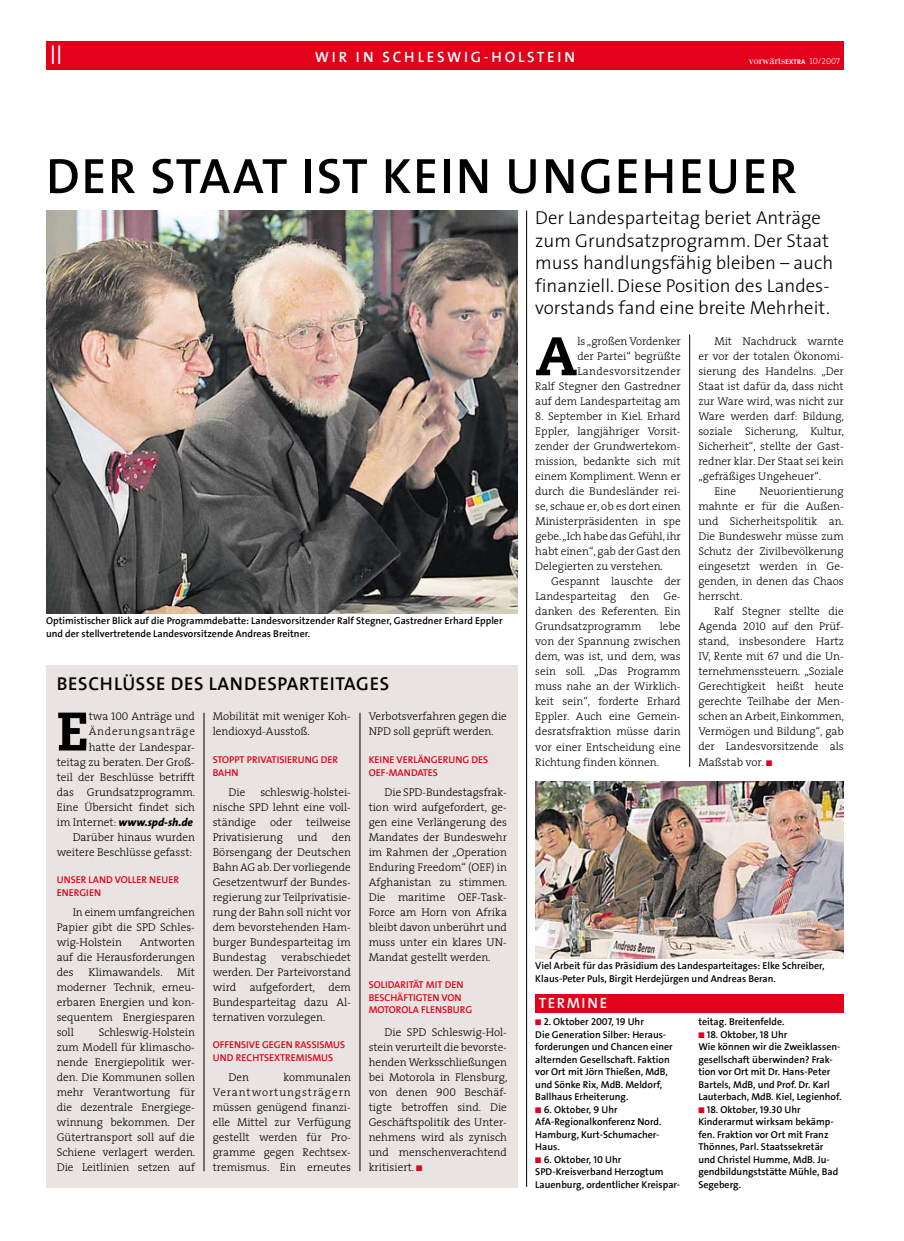
<style>
.page{position:relative;width:904px;height:1241px;background:#fff}
.page>*{position:absolute;margin:0;border:0;box-sizing:border-box;transform-origin:0 0}
.t1{font:800 54.12px "Caecilia LT Std";color:#000}
.t2{font:700 50px "SPD2002 The Sans";letter-spacing:.035em;color:#000}
.t3{font:300 27.5px "The Sans";color:#fff}
.t4{font:300 18.75px/22.5px "The Sans";color:#000}
.t5{font:700 18.75px "SPD2002 The Sans";letter-spacing:.035em;color:#000}
.t6{font:700 15px "SPD2002 The Sans";letter-spacing:.185em;color:#fff}
.t7{font:300 11.25px/15px "The Serif";color:#000;text-align:justify}
.t8{font:italic 800 11.25px "The Sans";color:#000}
.t9{font:11.25px "Bodoni";color:#fff}
.t10{font:700 10px/12.5px "SPD2002 The Sans";color:#000}
.t11{font:700 10px/12.5px "SPD2002 The Sans";color:#e2001a}
.s1{font-family:"The Sans";font-weight:700;font-size:6.75px}
.s2{font-family:"The Serif Light Caps";font-size:8.75px}
.s3{font-family:"The Serif Light Caps";font-weight:400}
.s4{font-family:"The Serif";font-weight:300;font-style:normal}
.s5{color:#e2001a}
</style>
<div class="page">
<div style="left:46px;top:41px;width:797px;height:28px;background:#e2001a"></div>
<hr style="left:689px;top:334px;width:1px;height:433px;background:#000">
<hr style="left:526px;top:210px;width:1px;height:976px;background:#000">
<img style="left:46px;top:210px;width:471px;height:403px">
<div style="left:46px;top:665px;width:471px;height:46px;background:#e9e4e1"></div>
<img style="left:535px;top:781px;width:308px;height:177px">
<div style="left:46px;top:702px;width:471px;height:485px;background:#e9e4e1"></div>
<hr style="left:204px;top:712px;width:1px;height:458px;background:#000">
<hr style="left:360px;top:712px;width:1px;height:458px;background:#000">
<div style="left:535px;top:993px;width:308px;height:19px;background:#e2001a"></div>
<h3 class="t3" style="left:50px;top:37px;width:5px">II</h3>
<h3 class="t6" style="left:315px;top:49px;width:262px">Wir in Schlesw ig-H olstein</h3>
<p class="t9" style="left:748px;top:54px;width:93px">vorwärts<span class="s1">EXTRA</span> <span class="s2">10/2007</span></p>
<h2 class="t2" style="left:46px;top:150px;width:752px">Der Staat ist kein U ngeheuer</h2>
<p class="t10" style="left:46px;top:614px;width:458px">Optimistischer Blick auf die Programmdebatte: Landesvorsitzender Ralf Stegner, Gastredner Erhard Eppler und der stellvertretende Landesvorsitzende Andreas Breitner.</p>
<h3 class="t5" style="left:57px;top:673px;width:332px">Beschlüsse des Landesparteitages</h3>
<p class="t7" style="left:57px;top:709px;width:140px;text-align:right">twa <span class="s3">100</span> Anträge und<br>Änderungsanträge<br>hatte der Landespar-<br>teitag zu beraten. Der Groß&shy;teil der Beschlüsse betrifft das Grundsatzprogramm.<br>Eine Übersicht findet sich</p>
<p class="t8" style="left:57px;top:814px;width:138px"><span class="s4">im Internet:</span> www.spd-sh.de</p>
<p class="t7" style="left:57px;top:829px;width:140px;text-align:right">Darüber hinaus wurden weitere Beschlüsse gefasst:</p>
<p class="t11" style="left:57px;top:873px;width:124px">U nser Land voller neuer<br>Energien</p>
<p class="t7" style="left:57px;top:904px;width:140px;text-indent:16px">In einem umfangreichen Papier gibt die SPD Schles&shy;wig-Holstein</p>
<h1 class="t1" style="left:57px;top:697px;width:34px">E</h1>
<p class="t7" style="left:57px;top:934px;width:140px;text-indent:83px">Antworten auf die Herausforderungen des</p>
<p class="t7" style="left:88px;top:964px;width:76px">Klimawandels.</p>
<p class="t7" style="left:57px;top:964px;width:140px;text-indent:120px">Mit moderner Technik, erneu&shy;erbaren Energien und kon&shy;sequentem Energiesparen soll</p>
<p class="t7" style="left:57px;top:1024px;width:140px;text-indent:42px">Schleswig-Holstein zum Modell für klimascho&shy;nende Energiepolitik wer&shy;den. Die Kommunen sollen mehr Verantwortung für die dezentrale Energiege&shy;winnung bekommen. Der Gütertransport soll auf die Schiene verlagert werden.<br>Die Leitlinien setzen auf</p>
<p class="t7" style="left:213px;top:709px;width:140px">Mobilität mit weniger Koh&shy;lendioxyd-Ausstoß.</p>
<p class="t11" style="left:213px;top:753px;width:127px">Stoppt Privatisierung der<br>Bahn</p>
<p class="t7" style="left:229px;top:784px;width:18px">Die</p>
<p class="t7" style="left:213px;top:784px;width:140px;text-indent:48px">schleswig-holstei&shy;nische SPD lehnt eine voll&shy;ständige oder teilweise Privatisierung</p>
<p class="t7" style="left:213px;top:829px;width:140px;text-indent:119px">den Börsengang der Deutschen Bahn AG ab.Der vorliegende Gesetzentwurf der Bundes&shy;regierung zur Teilprivatisie&shy;rung der Bahn soll nicht vor dem bevorstehenden Ham&shy;burger Bundesparteitag im Bundestag</p>
<p class="t7" style="left:297px;top:829px;width:22px">und</p>
<p class="t7" style="left:213px;top:949px;width:140px;text-indent:68px">verabschiedet werden. Der Parteivorstand wird aufgefordert, dem Bundesparteitag dazu Al&shy;ternativen vorzulegen.</p>
<p class="t11" style="left:213px;top:1038px;width:133px">Offensive gegen Rassismus und Rechtsextremismus</p>
<p class="t7" style="left:229px;top:1069px;width:22px">Den</p>
<p class="t7" style="left:213px;top:1069px;width:140px;text-indent:71px">kommunalen Verantwortungsträgern müssen genügend finanzi&shy;elle Mittel zur Verfügung gestellt werden für Pro&shy;gramme gegen Rechtsex&shy;tremismus. Ein erneutes</p>
<p class="t7" style="left:368px;top:709px;width:140px">Verbotsverfahren gegen die<br>NPD soll geprüft werden.</p>
<p class="t11" style="left:369px;top:753px;width:120px">Keine Verlängerung des<br>OEF-Mandates</p>
<p class="t7" style="left:369px;top:784px;width:140px;text-indent:16px">Die SPD-Bundestagsfrak&shy;tion wird aufgefordert, ge&shy;gen eine Verlängerung des Mandates der Bundeswehr im Rahmen der „Operation Enduring Freedom“ (OEF) in Afghanistan zu stimmen.<br>Die maritime OEF-Task-Force am Horn von Afrika bleibt davon unberührt und muss unter ein klares UN-Mandat gestellt werden.</p>
<p class="t11" style="left:369px;top:978px;width:105px">Solidarität mit den<br>Beschäftigten von<br>Motorola Flensburg</p>
<p class="t7" style="left:369px;top:1024px;width:140px;text-indent:16px">Die SPD Schleswig-Hol&shy;stein verurteilt die bevorste&shy;henden Werksschließungen bei Motorola in Flensburg, von denen <span class="s3">900</span> Beschäf&shy;tigte betroffen sind. Die Geschäftspolitik des Unter&shy;nehmens wird als zynisch und menschenverachtend kritisiert. <span class="s5">■</span></p>
<h3 class="t4" style="left:535px;top:207px;width:299px">Der Landesparteitag beriet Anträge zum Grundsatzprogramm. Der Staat muss handlungsfähig bleiben – auch finanziell. Diese Position des Landes&shy;vorstands fand eine breite Mehrheit.</h3>
<h1 class="t1" style="left:535px;top:322px;width:44px">A</h1>
<p class="t7" style="left:535px;top:334px;width:147px;text-align:right">ls „großen Vordenker<br>der Partei“ begrüßte<br>Landesvorsitzender<br>Ralf Stegner den Gastredner auf dem Landesparteitag am</p>
<p class="t7" style="left:535px;top:409px;width:147px"><span class="s3">8.</span> September in Kiel. Erhard Eppler, langjähriger Vorsit&shy;zender der Grundwertekom&shy;mission, bedankte sich mit einem Kompliment. Wenn er durch die Bundesländer rei&shy;se, schaue er, ob es dort einen Ministerpräsidenten in spe gebe.„Ich habe das Gefühl,ihr habt einen“, gab der Gast den Delegierten zu verstehen.</p>
<p class="t7" style="left:535px;top:574px;width:147px;text-indent:16px">Gespannt lauschte der Landesparteitag den Ge&shy;danken des Referenten. Ein Grundsatzprogramm</p>
<p class="t7" style="left:714px;top:334px;width:131px">Mit Nachdruck warnte</p>
<p class="t7" style="left:698px;top:349px;width:147px">er vor der totalen Ökonomi-</p>
<p class="t7" style="left:698px;top:364px;width:147px">sierung des Handelns. „Der</p>
<p class="t7" style="left:698px;top:379px;width:147px">Staat ist dafür da, dass nicht</p>
<p class="t7" style="left:698px;top:394px;width:147px">zur Ware wird, was nicht zur</p>
<p class="t7" style="left:698px;top:409px;width:147px">Ware werden darf: Bildung,</p>
<p class="t7" style="left:698px;top:424px;width:147px">soziale Sicherung, Kultur,</p>
<p class="t7" style="left:698px;top:439px;width:147px">Sicherheit“, stellte der Gast-</p>
<p class="t7" style="left:698px;top:454px;width:147px">redner klar. Der Staat sei kein</p>
<p class="t7" style="left:698px;top:469px;width:124px">„gefräßiges Ungeheuer“.</p>
<p class="t7" style="left:714px;top:484px;width:23px">Eine</p>
<p class="t7" style="left:698px;top:484px;width:147px;text-indent:61px">Neuorientierung mahnte er für die Außen&shy;und Sicherheitspolitik an.<br>Die Bundeswehr müsse zum Schutz der Zivilbevölkerung eingesetzt werden in Ge&shy;genden, in denen das Chaos herrscht.</p>
<p class="t7" style="left:698px;top:604px;width:147px;text-indent:16px">Ralf Stegner stellte die Agenda <span class="s3">2010</span> auf den Prüf&shy;stand, insbesondere Hartz IV, Rente mit <span class="s3">67</span> und die Un&shy;ternehmenssteuern. „Soziale Gerechtigkeit heißt heute gerechte Teilhabe der Men&shy;schen an Arbeit, Einkommen, Vermögen und Bildung“, gab der Landesvorsitzende als Maßstab vor. <span class="s5">■</span></p>
<p class="t7" style="left:535px;top:619px;width:147px;text-indent:124px">lebe von der Spannung zwischen dem, was ist, und dem, was sein soll. „Das Programm muss nahe an der Wirklich&shy;keit sein“, forderte Erhard Eppler. Auch eine Gemein&shy;desratsfraktion müsse darin vor einer Entscheidung eine Richtung finden können.</p>
<p class="t10" style="left:535px;top:959px;width:290px">Viel Arbeit für das Präsidium des Landesparteitages: Elke Schreiber,<br>Klaus-Peter Puls, Birgit Herdejürgen und Andreas Beran.</p>
<h3 class="t6" style="left:539px;top:995px;width:70px">Termine</h3>
<p class="t10" style="left:535px;top:1015px;width:139px"><span class="s5">■</span> 2. Oktober 2007, 19 U hr<br>Die Generation Silber: Heraus&shy;forderungen und Chancen einer alternden Gesellschaft. Faktion vor Ort mit Jörn Thießen, MdB, und Sönke Rix, MdB. Meldorf,<br>Ballhaus Erheiterung.</p>
<p class="t10" style="left:535px;top:1103px;width:128px"><span class="s5">■</span> 6. Oktober, 9 U hr<br>AfA-Regionalkonferenz Nord.<br>Hamburg, Kurt-Schumacher-<br>Haus.</p>
<p class="t10" style="left:535px;top:1153px;width:146px"><span class="s5">■</span> 6. Oktober, 10 U hr<br>SPD-Kreisverband Herzogtum<br>Lauenburg, ordentlicher Kreispar-</p>
<p class="t10" style="left:698px;top:1015px;width:88px">teitag. Breitenfelde.</p>
<p class="t10" style="left:698px;top:1028px;width:145px"><span class="s5">■</span> 18. Oktober, 18 U hr<br>Wie können wir die Zweiklassen&shy;gesellschaft überwinden? Frak&shy;tion vor Ort mit Dr. Hans-Peter<br>Bartels, MdB, und Prof. Dr. Karl<br>Lauterbach, MdB. Kiel, Legienhof.</p>
<p class="t10" style="left:698px;top:1103px;width:141px"><span class="s5">■</span> 18. Oktober, 19.30 U hr<br>Kinderarmut wirksam bekämp&shy;fen. Fraktion vor Ort mit Franz<br>Thönnes, Parl. Staatssekretär und Christel H umme, MdB. Ju&shy;gendbildungststätte Mühle, Bad<br>Segeberg.</p>
</div>
